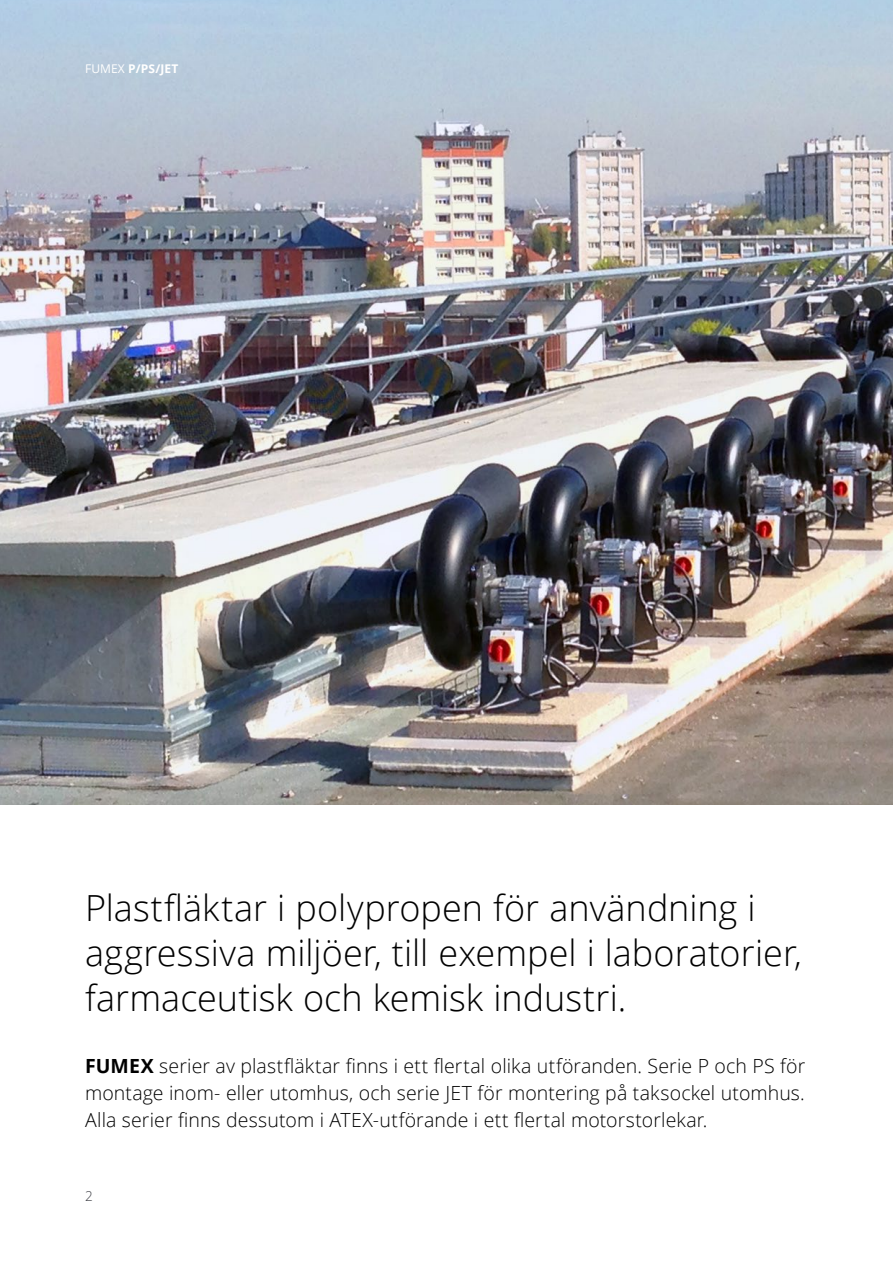
<style>
.page{position:relative;width:893px;height:1263px;background:#fff}
.page>*{position:absolute;margin:0;border:0;box-sizing:border-box;transform-origin:0 0}
.t1{font:300 36px/45px "Open Sans";color:#000}
.t2{font:300 19.5px/27px "Open Sans";letter-spacing:.005em;color:#000;text-align:justify}
.t3{font:300 13.5px "Open Sans";color:#3b3c43}
.t4{font:700 12px "Open Sans";color:#fff}
.s1{font-weight:400}
.s2{font-weight:700}
</style>
<div class="page">
<img style="left:0;top:0;width:893px;height:805px">
<p class="t4" style="left:85px;top:60px;width:95px"><span class="s1">FUMEX</span> P/PS/JET</p>
<h1 class="t1" style="left:85px;top:884px;width:718px">Plastfläktar i polypropen för användning i aggressiva miljöer, till exempel i laboratorier, farmaceutisk och kemisk industri.</h1>
<p class="t2" style="left:85px;top:1051px;width:722px"><span class="s2">FUMEX</span> serier av plastfläktar finns i ett flertal olika utföranden. Serie P och PS för montage inom- eller utomhus, och serie JET för montering på taksockel utomhus.<br>Alla serier finns dessutom i ATEX-utförande i ett flertal motorstorlekar.</p>
<p class="t3" style="left:85px;top:1187px;width:9px">2</p>
</div>
